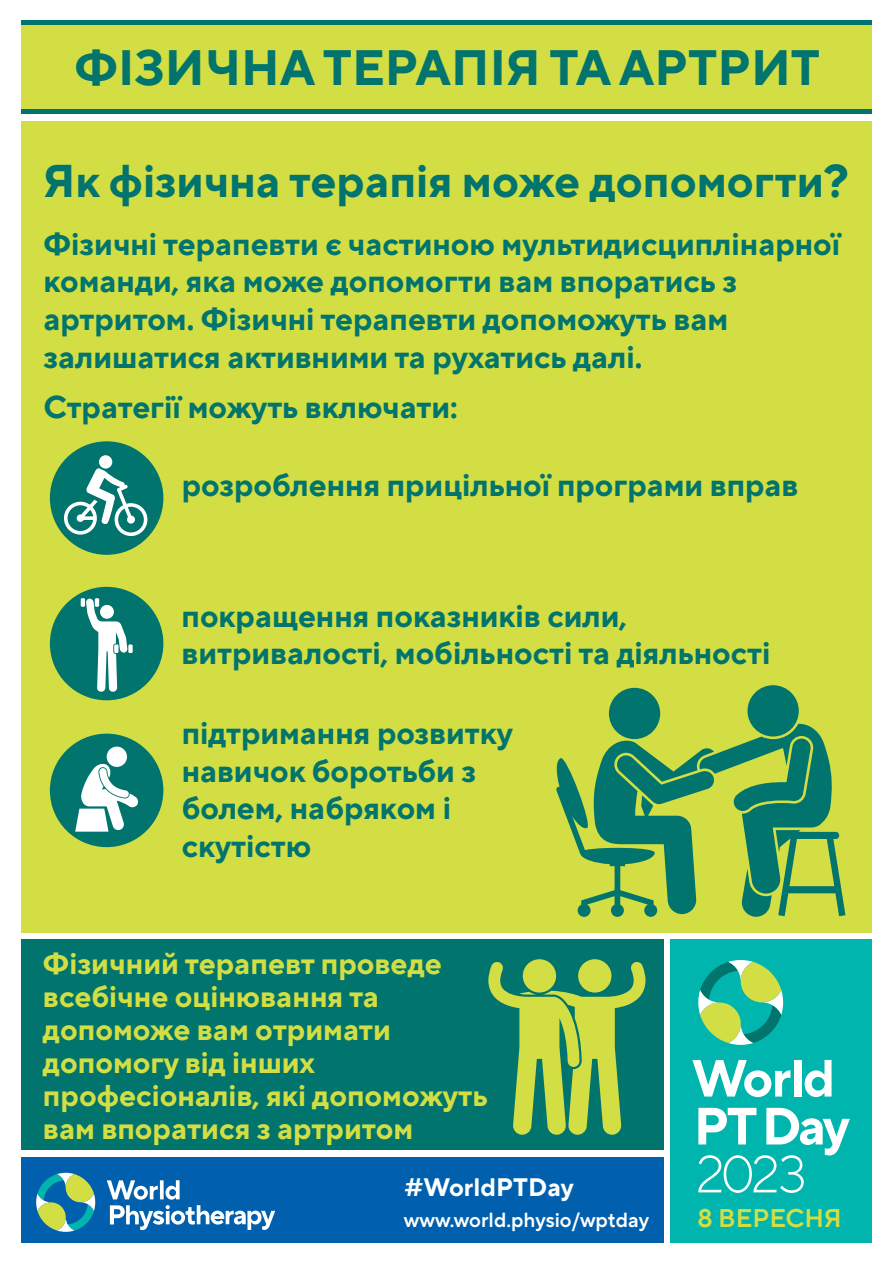
<style>
.page{position:relative;width:893px;height:1263px;background:#fff}
.page>*{position:absolute;margin:0;border:0;box-sizing:border-box;transform-origin:0 0}
.t1{font:700 49.5px "TT Norms Pro";color:#00746d}
.t2{font:700 45.75px "TT Norms Pro";color:#00746d}
.t3{font:700 31.5px/37.8px "TT Norms Pro";color:#00746d}
.t4{font:700 30px/33px "TT Norms Pro";color:#d2de43}
.t5{font:600 25.5px "TT Norms Pro";color:#d2de43}
.t6{font:700 25.2px "TT Norms Pro";color:#fff}
.t7{font:600 20.4px "TT Norms Pro";color:#fff}
</style>
<div class="page">
<div style="left:21px;top:121px;width:851px;height:811px;background:#d2de43"></div>
<div style="left:21px;top:940px;width:643px;height:210px;background:#00746d"></div>
<div style="left:21px;top:25px;width:851px;height:85px;background:#d2de43"></div>
<hr style="left:21px;top:110px;width:851px;height:4px;background:#00746d">
<div style="left:21px;top:20px;width:851px;height:5px;background:#00746d"></div>
<div style="left:670px;top:940px;width:202px;height:303px;background:#00b5ae"></div>
<div style="left:21px;top:1157px;width:643px;height:86px;background:#0160ae"></div>
<svg style="left:107px;top:1180px;width:168px;height:50px"></svg>
<svg style="left:36px;top:1173px;width:59px;height:59px"></svg>
<svg style="left:698px;top:960px;width:85px;height:85px"></svg>
<svg style="left:692px;top:1060px;width:98px;height:37px"></svg>
<div style="left:795px;top:1060px;width:7px;height:36px;background:#fff"></div>
<svg style="left:805px;top:1060px;width:26px;height:37px"></svg>
<svg style="left:698px;top:1108px;width:152px;height:85px"></svg>
<div style="left:50px;top:441px;width:113px;height:114px;background:#00746d;border-radius:50%"></div>
<div style="left:50px;top:587px;width:113px;height:113px;background:#00746d;border-radius:50%"></div>
<div style="left:50px;top:734px;width:113px;height:113px;background:#00746d;border-radius:50%"></div>
<svg style="left:75px;top:746px;width:63px;height:86px"></svg>
<svg style="left:64px;top:468px;width:83px;height:68px"></svg>
<div style="left:99px;top:455px;width:13px;height:14px;background:#fff;border-radius:50%"></div>
<div style="left:747px;top:685px;width:52px;height:51px;background:#00746d;border-radius:50%"></div>
<svg style="left:556px;top:724px;width:289px;height:193px"></svg>
<div style="left:609px;top:688px;width:51px;height:51px;background:#00746d;border-radius:50%"></div>
<svg style="left:578px;top:959px;width:33px;height:33px"></svg>
<svg style="left:523px;top:959px;width:33px;height:33px"></svg>
<svg style="left:488px;top:961px;width:158px;height:174px"></svg>
<svg style="left:81px;top:598px;width:46px;height:94px"></svg>
<div style="left:114px;top:644px;width:5px;height:9px;background:#fff"></div>
<div style="left:128px;top:644px;width:5px;height:9px;background:#fff"></div>
<h1 class="t1" style="left:75px;top:31px;width:747px">ФІЗИЧНА ТЕРАПІЯ ТА АРТРИТ</h1>
<h2 class="t2" style="left:44px;top:147px;width:807px">Як фізична терапія може допомогти?</h2>
<p class="t3" style="left:44px;top:222px;width:798px">Фізичні терапевти є частиною мультидисциплінарної команди, яка може допомогти вам впоратись з артритом. Фізичні терапевти допоможуть вам залишатися активними та рухатись далі.</p>
<p class="t3" style="left:44px;top:386px;width:416px">Стратегії можуть включати:</p>
<p class="t3" style="left:182px;top:463px;width:618px">розроблення прицільної програми вправ</p>
<p class="t3" style="left:182px;top:594px;width:590px">покращення показників сили, витривалості, мобільності та діяльності</p>
<p class="t3" style="left:182px;top:711px;width:333px">підтримання розвитку навичок боротьби з болем, набряком і скутістю</p>
<p class="t4" style="left:43px;top:945px;width:446px">Фізичний терапевт проведе всебічне оцінювання та допоможе вам отримати допомогу від інших професіоналів, які допоможуть вам впоратися з артритом</p>
<p class="t6" style="left:404px;top:1168px;width:171px">#WorldPTDay</p>
<p class="t7" style="left:404px;top:1205px;width:247px">www.world.physio/wptday</p>
<p class="t5" style="left:698px;top:1199px;width:146px">8 ВЕРЕСНЯ</p>
</div>
